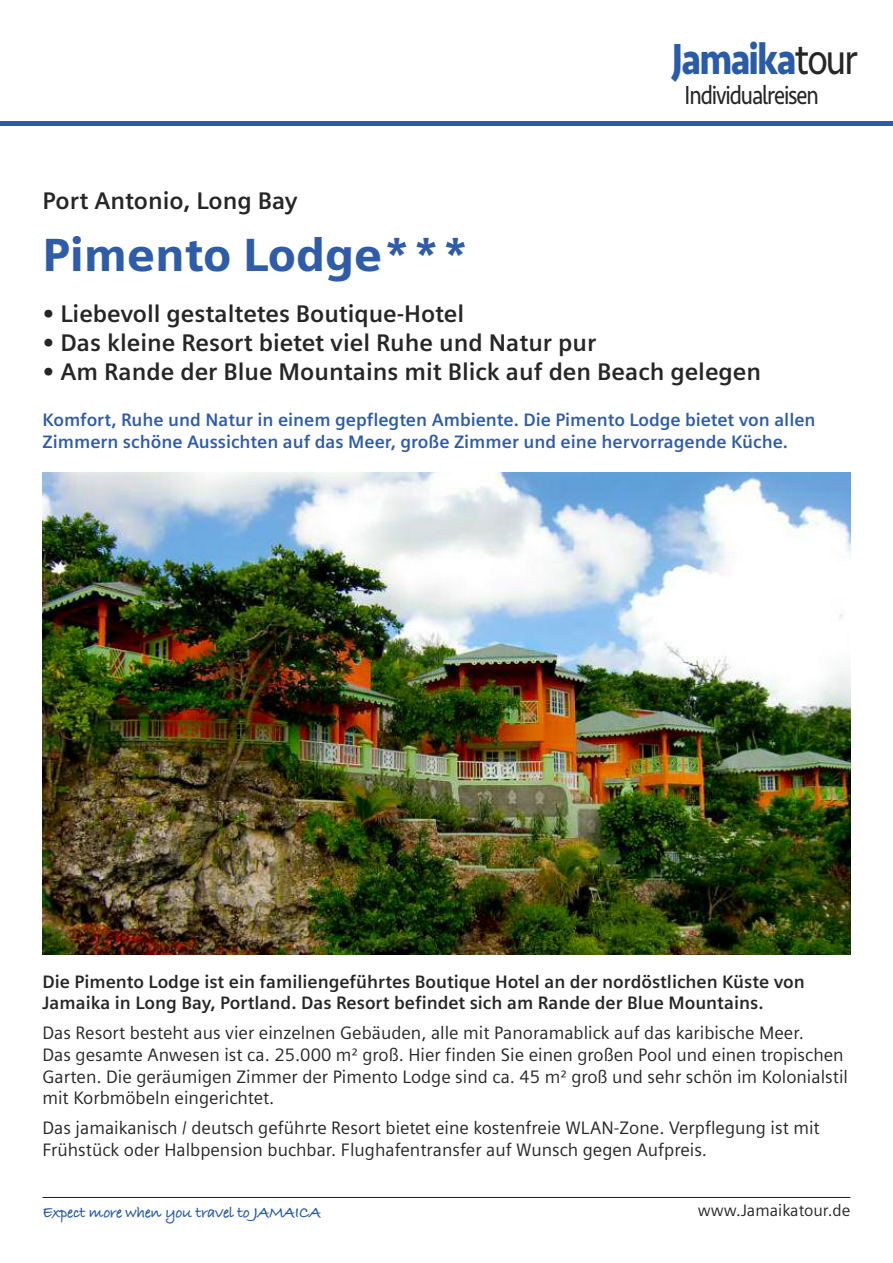
<style>
.page{position:relative;width:893px;height:1263px;background:#fff}
.page>*{position:absolute;margin:0;border:0;box-sizing:border-box;transform-origin:0 0}
.t1{font:900 46.5px "Siemens Sans";color:#2f5ca8}
.t2{font:700 45px "Seravek";letter-spacing:-.05em;color:#295ba7;scale:.83 1}
.t3{font:27px "Seravek";letter-spacing:-.05em;color:#272627;scale:.83 1}
.t4{font:700 24px "Siemens Sans";color:#272627}
.t5{font:18px/21.6px "Siemens Sans";color:#272627}
.t6{font:700 18px/21.6px "Siemens Sans";color:#272627}
.t7{font:700 18px/21.6px "Siemens Sans";color:#2f5ca8}
.t8{font:700 16.5px "Bradley Hand ITCTT";letter-spacing:-.025em;color:#295ba7}
.t9{font:16.5px "Siemens Sans";color:#272627}
.s1{font-weight:400;color:#272627}
</style>
<div class="page">
<hr style="left:43px;top:1197px;width:807px;height:1px;background:#272627">
<hr style="left:0;top:121px;width:893px;height:4px;background:#295ba7">
<img style="left:43px;top:472px;width:807px;height:482px">
<h2 class="t2" style="left:672px;top:23px;width:226px">Jamaika<span class="s1">tour</span></h2>
<h3 class="t3" style="left:685px;top:74px;width:163px">Individualreisen</h3>
<h3 class="t4" style="left:43px;top:187px;width:257px">Port Antonio, Long Bay</h3>
<h1 class="t1" style="left:43px;top:228px;width:429px">Pimento Lodge***</h1>
<h3 class="t4" style="left:43px;top:300px;width:423px">• Liebevoll gestaltetes Boutique-Hotel</h3>
<h3 class="t4" style="left:43px;top:329px;width:555px">• Das kleine Resort bietet viel Ruhe und Natur pur</h3>
<h3 class="t4" style="left:43px;top:358px;width:720px">• Am Rande der Blue Mountains mit Blick auf den Beach gelegen</h3>
<p class="t7" style="left:43px;top:409px;width:775px">Komfort, Ruhe und Natur in einem gepflegten Ambiente. Die Pimento Lodge bietet von allen<br>Zimmern schöne Aussichten auf das Meer, große Zimmer und eine hervorragende Küche.</p>
<p class="t6" style="left:43px;top:970px;width:764px">Die Pimento Lodge ist ein familiengeführtes Boutique Hotel an der nordöstlichen Küste von<br>Jamaika in Long Bay, Portland. Das Resort befindet sich am Rande der Blue Mountains.</p>
<p class="t5" style="left:43px;top:1022px;width:807px">Das Resort besteht aus vier einzelnen Gebäuden, alle mit Panoramablick auf das karibische Meer.<br>Das gesamte Anwesen ist ca. 25.000 m² groß. Hier finden Sie einen großen Pool und einen tropischen Garten. Die geräumigen Zimmer der Pimento Lodge sind ca. 45 m² groß und sehr schön im Kolonialstil mit Korbmöbeln eingerichtet.</p>
<p class="t5" style="left:43px;top:1117px;width:779px">Das jamaikanisch / deutsch geführte Resort bietet eine kostenfreie WLAN-Zone. Verpflegung ist mit<br>Frühstück oder Halbpension buchbar. Flughafentransfer auf Wunsch gegen Aufpreis.</p>
<p class="t8" style="left:43px;top:1200px;width:280px">Expect more when you travel to JAMAICA</p>
<p class="t9" style="left:698px;top:1200px;width:154px">www.Jamaikatour.de</p>
</div>
